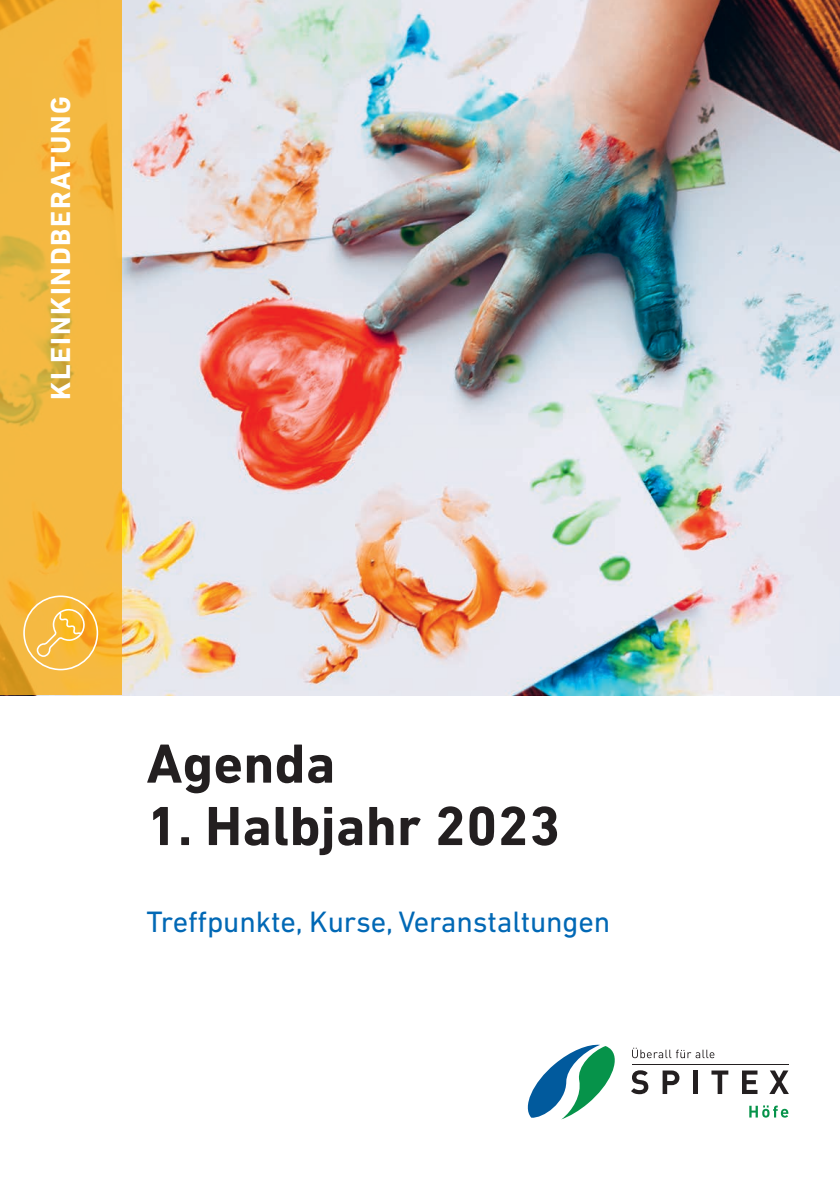
<style>
.page{position:relative;width:840px;height:1191px;background:#fff}
.page>*{position:absolute;margin:0;border:0;box-sizing:border-box;transform-origin:0 0}
.t1{font:700 56px "DIN Next LT Pro";letter-spacing:.005em;color:#231f20}
.t2{font:30px "DIN Next LT Pro";letter-spacing:-.005em;color:#0168b5}
.t3{font:700 28px "DIN Next LT Pro";letter-spacing:.06em;color:#fff}
</style>
<div class="page">
<img style="left:121px;top:0;width:718px;height:695px">
<svg style="left:0;top:0;width:121px;height:695px;background:#f2b63e"></svg>
<svg style="left:527px;top:1044px;width:88px;height:75px"></svg>
<svg style="left:631px;top:1070px;width:17px;height:24px"></svg>
<svg style="left:662px;top:1070px;width:17px;height:24px"></svg>
<div style="left:692px;top:1070px;width:5px;height:24px;background:#231f20"></div>
<svg style="left:711px;top:1070px;width:17px;height:24px"></svg>
<svg style="left:742px;top:1070px;width:15px;height:24px"></svg>
<svg style="left:769px;top:1070px;width:19px;height:24px"></svg>
<hr style="left:631px;top:1064px;width:157px;height:1px;background:#231f20">
<svg style="left:632px;top:1047px;width:82px;height:11px"></svg>
<svg style="left:749px;top:1105px;width:38px;height:12px"></svg>
<div style="left:23px;top:595px;width:75px;height:75px;border:2px solid #fff;border-radius:50%"></div>
<svg style="left:36px;top:608px;width:51px;height:49px;background:#f8bf4c"></svg>
<p class="t3" style="left:44px;top:400px;width:305px;rotate:-90deg">KLEINKINDBERATUNG</p>
<h1 class="t1" style="left:146px;top:731px;width:190px">Agenda</h1>
<h1 class="t1" style="left:146px;top:793px;width:415px">1. Halbjahr 2023</h1>
<p class="t2" style="left:146px;top:905px;width:465px">Treffpunkte, Kurse, Veranstaltungen</p>
</div>
